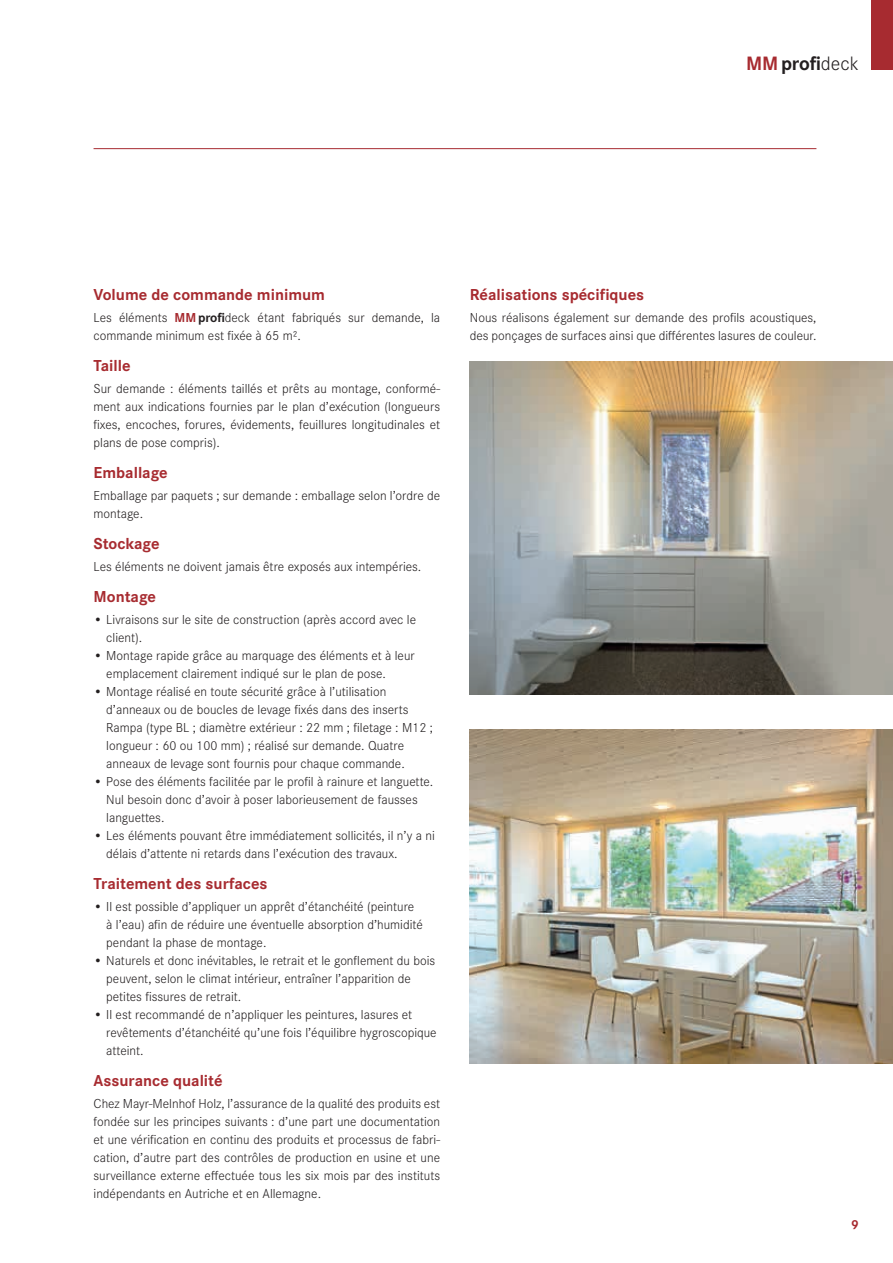
<style>
.page{position:relative;width:893px;height:1263px;background:#fff}
.page>*{position:absolute;margin:0;border:0;box-sizing:border-box;transform-origin:0 0}
.t1{font:700 20.1px "Corporate S";letter-spacing:-.01em;color:#231f20}
.t2{font:700 16.5px "Corporate S";color:#a72b30}
.t3{font:300 13.5px/18px "Corporate S";color:#231f20}
.t4{font:700 13.5px "Corporate S";color:#a72b30}
.s1{color:#a72b30}
.s2{font-weight:300}
.s3{font-weight:700;color:#a72b30}
.s4{font-weight:700}
</style>
<div class="page">
<div style="left:872px;top:0;width:21px;height:69px;background:#a72b30"></div>
<hr style="left:94px;top:148px;width:722px;height:1px;background:#a72b30">
<img style="left:470px;top:361px;width:423px;height:333px">
<img style="left:470px;top:730px;width:423px;height:333px">
<h1 class="t1" style="left:746px;top:49px;width:114px"><span class="s1">MM</span>profi<span class="s2">deck</span></h1>
<p class="t2" style="left:94px;top:283px;width:233px">Volume de commande minimum</p>
<p class="t3" style="left:94px;top:308px;width:348px">Les éléments <span class="s3">MM</span><span class="s4">profi</span>deck étant fabriqués sur demande, la commande minimum est fixée à 65 m².</p>
<p class="t2" style="left:94px;top:354px;width:39px">Taille</p>
<p class="t3" style="left:94px;top:379px;width:348px;text-align:justify">Sur demande : éléments taillés et prêts au montage, conformé&shy;ment aux indications fournies par le plan d’exécution (longueurs fixes, encoches, forures, évidements, feuillures longitudinales et plans de pose compris).</p>
<p class="t2" style="left:94px;top:461px;width:76px">Emballage</p>
<p class="t3" style="left:94px;top:486px;width:348px">Emballage par paquets ; sur demande : emballage selon l’ordre de montage.</p>
<p class="t2" style="left:94px;top:532px;width:68px">Stockage</p>
<p class="t3" style="left:94px;top:557px;width:329px">Les éléments ne doivent jamais être exposés aux intempéries.</p>
<p class="t2" style="left:94px;top:585px;width:64px">Montage</p>
<p class="t3" style="left:106px;top:610px;width:311px;text-indent:-13px">• Livraisons sur le site de construction (après accord avec le client).</p>
<p class="t3" style="left:106px;top:646px;width:310px;text-indent:-13px">• Montage rapide grâce au marquage des éléments et à leur emplacement clairement indiqué sur le plan de pose.</p>
<p class="t3" style="left:106px;top:682px;width:328px;text-indent:-13px">• Montage réalisé en toute sécurité grâce à l’utilisation d’anneaux ou de boucles de levage fixés dans des inserts Rampa (type BL ; diamètre extérieur : 22 mm ; filetage : M12 ; longueur : 60 ou 100 mm) ; réalisé sur demande. Quatre anneaux de levage sont fournis pour chaque commande.</p>
<p class="t3" style="left:106px;top:772px;width:329px;text-indent:-13px">• Pose des éléments facilitée par le profil à rainure et languette.<br>Nul besoin donc d’avoir à poser laborieusement de fausses languettes.</p>
<p class="t3" style="left:106px;top:826px;width:330px;text-indent:-13px">• Les éléments pouvant être immédiatement sollicités, il n’y a ni délais d’attente ni retards dans l’exécution des travaux.</p>
<p class="t2" style="left:94px;top:872px;width:176px">Traitement des surfaces</p>
<p class="t3" style="left:106px;top:897px;width:318px;text-indent:-13px">• Il est possible d’appliquer un apprêt d’étanchéité (peinture à l’eau) afin de réduire une éventuelle absorption d’humidité pendant la phase de montage.</p>
<p class="t3" style="left:106px;top:951px;width:330px;text-indent:-13px">• Naturels et donc inévitables, le retrait et le gonflement du bois peuvent, selon le climat intérieur, entraîner l’apparition de petites fissures de retrait.</p>
<p class="t3" style="left:106px;top:1005px;width:332px;text-indent:-13px">• Il est recommandé de n’appliquer les peintures, lasures et revêtements d’étanchéité qu’une fois l’équilibre hygroscopique atteint.</p>
<p class="t2" style="left:94px;top:1069px;width:131px">Assurance qualité</p>
<p class="t3" style="left:94px;top:1094px;width:348px;text-align:justify">Chez Mayr-Melnhof Holz, l’assurance de la qualité des produits est fondée sur les principes suivants : d’une part une documentation et une vérification en continu des produits et processus de fabri&shy;cation, d’autre part des contrôles de production en usine et une surveillance externe effectuée tous les six mois par des instituts indépendants en Autriche et en Allemagne.</p>
<p class="t2" style="left:470px;top:283px;width:176px">Réalisations spécifiques</p>
<p class="t3" style="left:470px;top:308px;width:348px">Nous réalisons également sur demande des profils acoustiques, des ponçages de surfaces ainsi que différentes lasures de couleur.</p>
<p class="t4" style="left:851px;top:1215px;width:9px">9</p>
</div>
